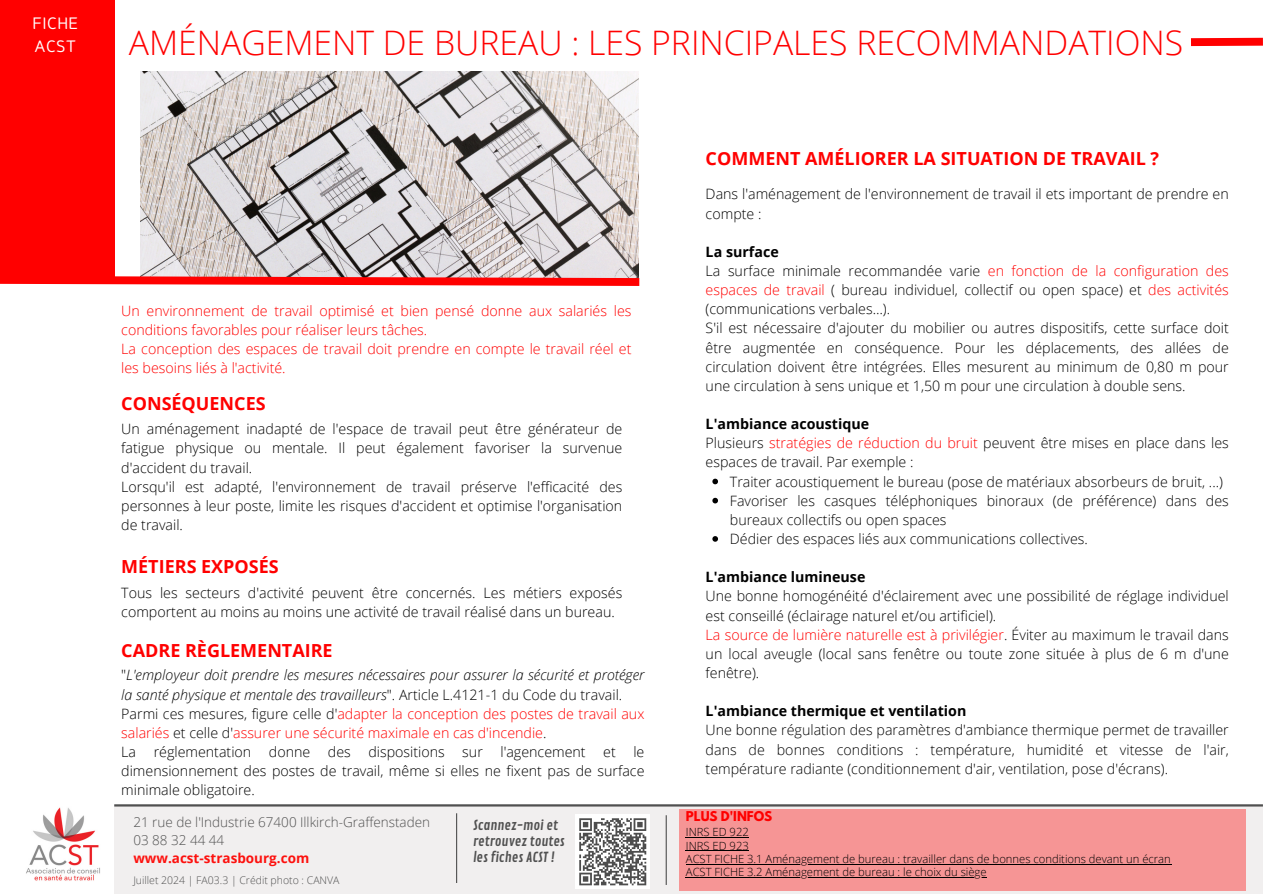
<style>
.page{position:relative;width:1263px;height:894px;background:#fff}
.page>*{position:absolute;margin:0;border:0;box-sizing:border-box;transform-origin:0 0}
.t1{font:300 33.75px "Open Sans";color:#f00}
.t2{font:700 18px "Open Sans";color:#f00}
.t3{font:16.5px/22.5px "Caldina";letter-spacing:.025em;color:#fff}
.t4{font:300 14.25px/19.2px "Open Sans";color:#000}
.t5{font:300 14.25px/19.2px "Open Sans";color:#f00}
.t6{font:300 13.5px/18px "Open Sans";color:#505050}
.t7{font:13.5px/15.8px "Contrail One";color:#505050}
.t8{font:700 12px "League Spartan";color:#f00}
.t9{font:300 11.25px/13.2px "Open Sans";color:#000}
.t10{font:300 10.5px "Open Sans";color:#505050}
.s1{font-style:italic}
.s2{color:#f00}
.s3{font-weight:700;color:#fd110e}
.s4{font-weight:700}
</style>
<div class="page">
<div style="left:0;top:0;width:114px;height:281px;background:#f00"></div>
<img style="left:140px;top:72px;width:499px;height:200px">
<svg style="left:0;top:272px;width:640px;height:14px"></svg>
<div style="left:1191px;top:38px;width:72px;height:8px;background:#f00"></div>
<div style="left:114px;top:805px;width:1149px;height:88px;background:#f1efef"></div>
<div style="left:679px;top:809px;width:567px;height:81px;background:#f69595"></div>
<img style="left:26px;top:807px;width:74px;height:74px">
<hr style="left:456px;top:813px;width:1px;height:69px;background:#505050">
<hr style="left:666px;top:815px;width:1px;height:69px;background:#505050">
<hr style="left:114px;top:804px;width:1149px;height:2px;background:#505050">
<div style="left:576px;top:814px;width:74px;height:74px;background:#fff"></div>
<svg style="left:579px;top:818px;width:68px;height:68px"></svg>
<hr style="left:686px;top:837px;width:63px;height:1px;background:#000">
<hr style="left:686px;top:850px;width:63px;height:1px;background:#000">
<hr style="left:686px;top:863px;width:485px;height:1px;background:#000">
<hr style="left:686px;top:876px;width:301px;height:1px;background:#000">
<svg style="left:712px;top:478px;width:6px;height:6px"></svg>
<svg style="left:712px;top:497px;width:6px;height:6px"></svg>
<svg style="left:712px;top:536px;width:6px;height:5px"></svg>
<h2 class="t3" style="left:32px;top:12px;width:48px">FICHE<br>ACST</h2>
<p class="t1" style="left:129px;top:19px;width:1056px">AMÉNAGEMENT DE BUREAU : LES PRINCIPALES RECOMMANDATIONS</p>
<p class="t5" style="left:121px;top:301px;width:512px">Un environnement de travail optimisé et bien pensé donne aux salariés les conditions favorables pour réaliser leurs tâches.<br>La conception des espaces de travail doit prendre en compte le travail réel et les besoins liés à l'activité.</p>
<h4 class="t2" style="left:121px;top:391px;width:146px">CONSÉQUENCES</h4>
<h4 class="t4" style="left:121px;top:419px;width:503px">Un aménagement inadapté de l'espace de travail peut être générateur de fatigue physique ou mentale. Il peut également favoriser la survenue d'accident du travail.<br>Lorsqu'il est adapté, l'environnement de travail préserve l'efficacité des personnes à leur poste, limite les risques d'accident et optimise l'organisation de travail.</h4>
<h2 class="t2" style="left:121px;top:553px;width:159px">MÉTIERS EXPOSÉS</h2>
<h4 class="t4" style="left:121px;top:583px;width:503px">Tous les secteurs d'activité peuvent être concernés. Les métiers exposés comportent au moins au moins une activité de travail réalisé dans un bureau.</h4>
<p class="t2" style="left:121px;top:637px;width:213px">CADRE RÈGLEMENTAIRE</p>
<p class="t4" style="left:121px;top:665px;width:525px">"<span class="s1">L'employeur doit prendre les mesures nécessaires pour assurer la sécurité et protéger la santé physique et mentale des travailleurs</span>". Article L.4121-1 du Code du travail.<br>Parmi ces mesures, figure celle d'<span class="s2">adapter la conception des postes de travail aux salariés</span> et celle d'<span class="s2">assurer une sécurité maximale en cas d'incendie</span>.<br>La réglementation donne des dispositions sur l'agencement et le dimensionnement des postes de travail, même si elles ne fixent pas de surface minimale obligatoire.</p>
<h4 class="t6" style="left:133px;top:812px;width:298px">21 rue de l'Industrie 67400 Illkirch-Graffenstaden<br>03 88 32 44 44<br><span class="s3">www.acst-strasbourg.com</span></h4>
<h4 class="t10" style="left:133px;top:872px;width:208px">Juillet 2024 | FA03.3 | Crédit photo : CANVA</h4>
<h2 class="t7" style="left:473px;top:817px;width:93px">Scannez-moi et retrouvez toutes les fiches ACST !</h2>
<p class="t2" style="left:706px;top:145px;width:455px">COMMENT AMÉLIORER LA SITUATION DE TRAVAIL ?</p>
<h4 class="t4" style="left:706px;top:184px;width:525px">Dans l'aménagement de l'environnement de travail il ets important de prendre en compte :</h4>
<p class="t4" style="left:706px;top:242px;width:525px"><span class="s4">La surface<br></span>La surface minimale recommandée varie <span class="s2">en fonction de la configuration des espaces de travail</span> ( bureau individuel, collectif ou open space) et <span class="s2">des activités </span>(communications verbales…).<br>S'il est nécessaire d'ajouter du mobilier ou autres dispositifs, cette surface doit être augmentée en conséquence. Pour les déplacements, des allées de circulation doivent être intégrées. Elles mesurent au minimum de 0,80 m pour une circulation à sens unique et 1,50 m pour une circulation à double sens.</p>
<h4 class="t4" style="left:706px;top:414px;width:525px"><span class="s4">L'ambiance acoustique<br></span>Plusieurs <span class="s2">stratégies de réduction du bruit</span> peuvent être mises en place dans les espaces de travail. Par exemple :</h4>
<p class="t4" style="left:730px;top:471px;width:495px">Traiter acoustiquement le bureau (pose de matériaux absorbeurs de bruit, ...)</p>
<p class="t4" style="left:730px;top:490px;width:500px">Favoriser les casques téléphoniques binoraux (de préférence) dans des bureaux collectifs ou open spaces</p>
<h4 class="t4" style="left:730px;top:528px;width:360px">Dédier des espaces liés aux communications collectives.</h4>
<h5 class="t4" style="left:706px;top:567px;width:525px"><span class="s4">L'ambiance lumineuse<br></span>Une bonne homogénéité d'éclairement avec une possibilité de réglage individuel est conseillé (éclairage naturel et/ou artificiel).<br><span class="s2">La source de lumière naturelle est à privilégier</span>. Éviter au maximum le travail dans un local aveugle (local sans fenêtre ou toute zone située à plus de 6 m d'une fenêtre).</h5>
<h6 class="t4" style="left:706px;top:701px;width:525px"><span class="s4">L'ambiance thermique et ventilation<br></span>Une bonne régulation des paramètres d'ambiance thermique permet de travailler dans de bonnes conditions : température, humidité et vitesse de l'air, température radiante (conditionnement d'air, ventilation, pose d'écrans).</h6>
<h4 class="t8" style="left:686px;top:810px;width:88px">PLUS D'INFOS</h4>
<h4 class="t9" style="left:686px;top:825px;width:64px">INRS ED 922<br>INRS ED 923</h4>
<h2 class="t9" style="left:686px;top:851px;width:486px">ACST FICHE 3.1 Aménagement de bureau : travailler dans de bonnes conditions devant un écran</h2>
<h4 class="t9" style="left:686px;top:864px;width:302px">ACST FICHE 3.2 Aménagement de bureau : le choix du siège</h4>
</div>
